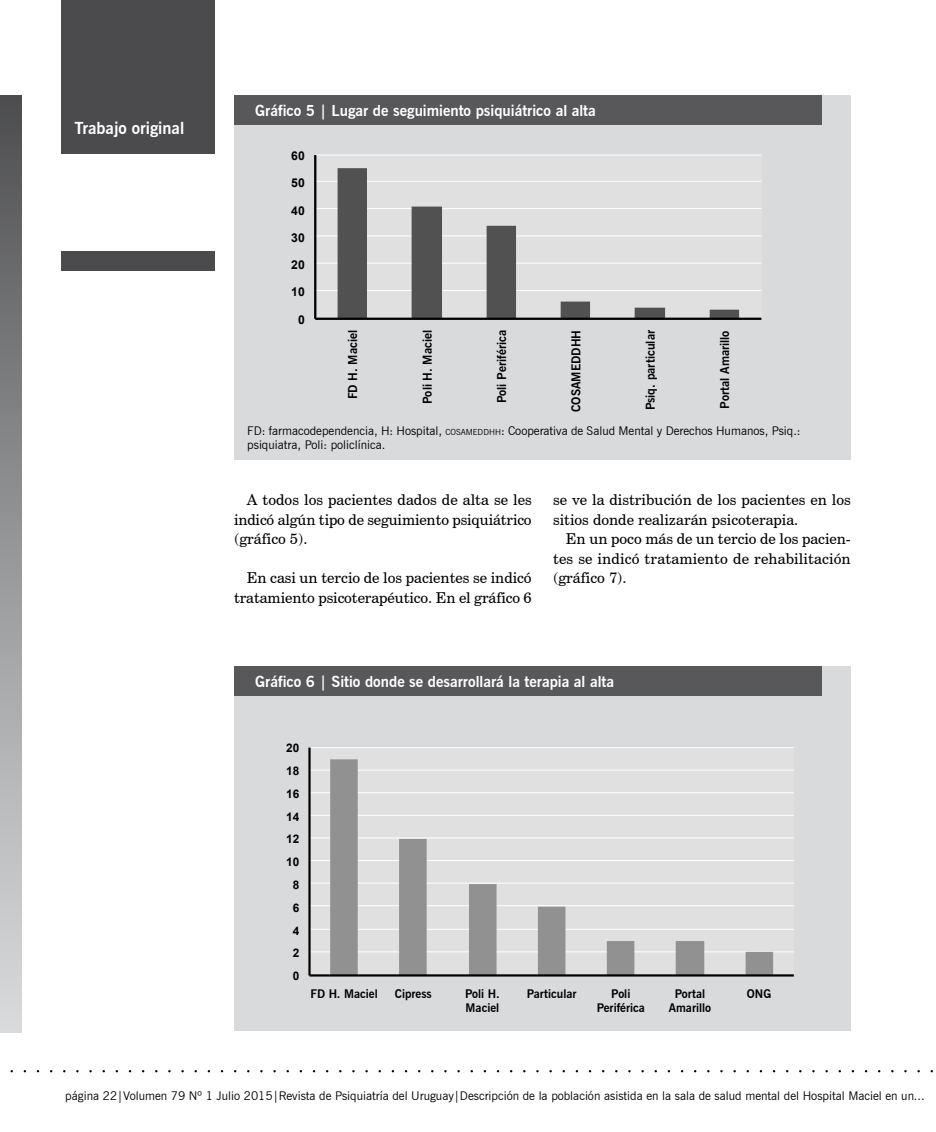
<style>
.page{position:relative;width:936px;height:1132px;background:#fff}
.page>*{position:absolute;margin:0;border:0;box-sizing:border-box;transform-origin:0 0}
.t1{font:700 16.5px "News Gothic BT";color:#fff}
.t2{font:15px/19.5px "Century Schoolbook BT";color:#000;text-align:justify}
.t3{font:700 15px "News Gothic BT";color:#fff}
.t4{font:700 12.15px "News Gothic BT";color:#000}
.t5{font:700 12.15px "Arial";color:#000}
.t6{font:12px/13.5px "News Gothic BT";color:#000}
.t7{font:700 11.85px/13.8px "News Gothic BT";color:#000;text-align:center}
.t8{font:700 11.85px "Arial";color:#000}
.s1{font-size:8.4px}
</style>
<div class="page">
<div style="left:62px;top:0;width:153px;height:154px;background:#4b4b4d"></div>
<div style="left:62px;top:251px;width:153px;height:20px;background:#4b4b4d"></div>
<div style="left:0;top:95px;width:21px;height:936px;background:linear-gradient(to bottom,#505053,#dcddde)"></div>
<div style="left:234px;top:95px;width:616px;height:365px;background:#d9dadb"></div>
<div style="left:234px;top:665px;width:616px;height:365px;background:#d9dadb"></div>
<div style="left:234px;top:95px;width:587px;height:30px;background:#58585a"></div>
<div style="left:234px;top:665px;width:587px;height:30px;background:#58585a"></div>
<svg style="left:314px;top:154px;width:448px;height:166px"></svg>
<svg style="left:308px;top:747px;width:486px;height:230px"></svg>
<p class="t1" style="left:74px;top:118px;width:111px">Trabajo original</p>
<p class="t3" style="left:255px;top:101px;width:342px">Gráfico 5 | Lugar de seguimiento psiquiátrico al alta</p>
<p class="t5" style="left:291px;top:148px;width:15px">60</p>
<p class="t5" style="left:291px;top:175px;width:15px">50</p>
<p class="t5" style="left:291px;top:202px;width:15px">40</p>
<p class="t5" style="left:291px;top:229px;width:15px">30</p>
<p class="t5" style="left:291px;top:257px;width:15px">20</p>
<p class="t5" style="left:291px;top:284px;width:15px">10</p>
<p class="t5" style="left:298px;top:311px;width:8px">0</p>
<p class="t4" style="left:345px;top:399px;width:71px;rotate:-90deg">FD H. Maciel</p>
<p class="t4" style="left:420px;top:404px;width:75px;rotate:-90deg">Poli H. Maciel</p>
<p class="t4" style="left:494px;top:403px;width:75px;rotate:-90deg">Poli Periférica</p>
<p class="t4" style="left:568px;top:412px;width:84px;rotate:-90deg">COSAMEDDHH</p>
<p class="t4" style="left:643px;top:410px;width:82px;rotate:-90deg">Psiq. particular</p>
<p class="t4" style="left:717px;top:408px;width:80px;rotate:-90deg">Portal Amarillo</p>
<p class="t6" style="left:247px;top:424px;width:555px">FD: farmacodependencia, H: Hospital, <span class="s1">COSAMEDDHH</span>: Cooperativa de Salud Mental y Derechos Humanos, Psiq.: psiquiatra, Poli: policlínica.</p>
<p class="t2" style="left:234px;top:490px;width:299px;text-indent:13px">A todos los pacientes dados de alta se les indicó algún tipo de seguimiento psiquiátrico (gráfico 5).</p>
<p class="t2" style="left:234px;top:568px;width:299px;text-align:right">En casi un tercio de los pacientes se indicó tratamiento psicoterapéutico. En el gráfico 6</p>
<p class="t2" style="left:553px;top:490px;width:299px">se ve la distribución de los pacientes en los sitios donde realizarán psicoterapia.</p>
<p class="t2" style="left:553px;top:529px;width:299px;text-indent:13px">En un poco más de un tercio de los pacien&shy;tes se indicó tratamiento de rehabilitación (gráfico 7).</p>
<p class="t3" style="left:255px;top:672px;width:360px">Gráfico 6 | Sitio donde se desarrollará la terapia al alta</p>
<p class="t8" style="left:286px;top:740px;width:15px">20</p>
<p class="t8" style="left:286px;top:762px;width:15px">18</p>
<p class="t8" style="left:286px;top:785px;width:15px">16</p>
<p class="t8" style="left:286px;top:808px;width:15px">14</p>
<p class="t8" style="left:286px;top:831px;width:15px">12</p>
<p class="t8" style="left:286px;top:854px;width:15px">10</p>
<p class="t8" style="left:293px;top:876px;width:8px">8</p>
<p class="t8" style="left:293px;top:899px;width:8px">6</p>
<p class="t8" style="left:293px;top:922px;width:8px">4</p>
<p class="t8" style="left:293px;top:945px;width:8px">2</p>
<p class="t8" style="left:293px;top:967px;width:8px">0</p>
<p class="t7" style="left:310px;top:986px;width:69px">FD H. Maciel</p>
<p class="t7" style="left:395px;top:986px;width:39px">Cipress</p>
<p class="t7" style="left:465px;top:986px;width:36px;text-align:left">Poli H.<br>Maciel</p>
<p class="t7" style="left:527px;top:986px;width:51px">Particular</p>
<p class="t7" style="left:596px;top:986px;width:50px">Poli<br>Periférica</p>
<p class="t7" style="left:668px;top:986px;width:44px">Portal<br>Amarillo</p>
<p class="t7" style="left:747px;top:986px;width:26px">ONG</p>
<p class="t6" style="left:65px;top:1088px;width:860px">página 22|Volumen 79 Nº 1 Julio 2015|Revista de Psiquiatría del Uruguay|Descripción de la población asistida en la sala de salud mental del Hospital Maciel en un...</p>
</div>
